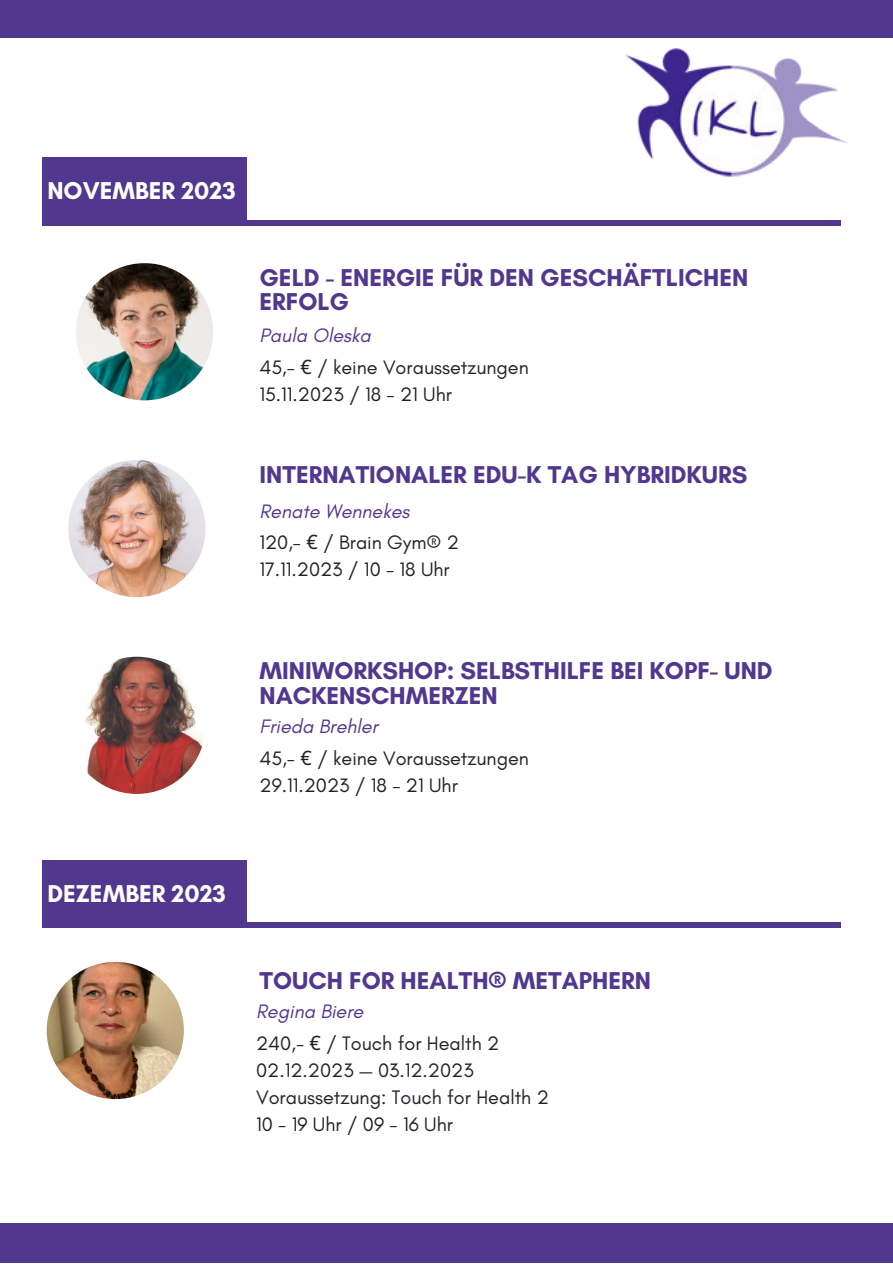
<style>
.page{position:relative;width:893px;height:1264px;background:#fff}
.page>*{position:absolute;margin:0;border:0;box-sizing:border-box;transform-origin:0 0}
.t1{font:700 24.75px/24.8px "Glacial Indifference";color:#51378e}
.t2{font:700 24.75px "Glacial Indifference";color:#fff}
.t3{font:19.8px/27px "Glacial Indifference";color:#212227}
.t4{font:italic 19.8px "Glacial Indifference";color:#51378e}
.s1{font-family:"Noto Sans"}
</style>
<div class="page">
<div style="left:0;top:1223px;width:892px;height:39px;background:#51378e"></div>
<div style="left:0;top:0;width:892px;height:38px;background:#51378e"></div>
<img style="left:625px;top:49px;width:222px;height:128px">
<div style="left:42px;top:220px;width:798px;height:5px;background:#51378e"></div>
<div style="left:42px;top:158px;width:204px;height:67px;background:#51378e"></div>
<img style="left:76px;top:263px;width:137px;height:137px;border-radius:50%">
<img style="left:68px;top:460px;width:137px;height:137px;border-radius:50%">
<img style="left:68px;top:656px;width:137px;height:138px;border-radius:50%">
<div style="left:42px;top:922px;width:798px;height:6px;background:#51378e"></div>
<div style="left:42px;top:860px;width:204px;height:67px;background:#51378e"></div>
<img style="left:47px;top:961px;width:137px;height:138px;border-radius:50%">
<p class="t2" style="left:47px;top:175px;width:190px">NOVEMBER 2023</p>
<p class="t1" style="left:259px;top:265px;width:490px">GELD - ENERGIE FÜR DEN GESCHÄFTLICHEN<br>ERFOLG</p>
<p class="t4" style="left:259px;top:324px;width:113px">Paula Oleska</p>
<p class="t3" style="left:259px;top:354px;width:271px">45,- <span class="s1">€</span> / keine Voraussetzungen<br>15.11.2023 / 18 - 21 Uhr</p>
<p class="t1" style="left:259px;top:461px;width:489px">INTERNATIONALER EDU-K TAG HYBRIDKURS</p>
<p class="t4" style="left:259px;top:500px;width:152px">Renate Wennekes</p>
<p class="t3" style="left:259px;top:529px;width:201px">120,- <span class="s1">€</span> / Brain Gym® 2<br>17.11.2023 / 10 - 18 Uhr</p>
<p class="t1" style="left:259px;top:658px;width:514px">MINIWORKSHOP: SELBSTHILFE BEI KOPF- UND<br>NACKENSCHMERZEN</p>
<p class="t4" style="left:259px;top:715px;width:120px">Frieda Brehler</p>
<p class="t3" style="left:259px;top:745px;width:271px">45,- <span class="s1">€</span> / keine Voraussetzungen<br>29.11.2023 / 18 - 21 Uhr</p>
<p class="t2" style="left:47px;top:877px;width:180px">DEZEMBER 2023</p>
<p class="t1" style="left:259px;top:968px;width:393px">TOUCH FOR HEALTH® METAPHERN</p>
<p class="t4" style="left:256px;top:1000px;width:109px">Regina Biere</p>
<p class="t3" style="left:256px;top:1030px;width:294px">240,- <span class="s1">€</span> / Touch for Health 2<br>02.12.2023 — 03.12.2023<br>Voraussetzung: Touch for Health 2<br>10 - 19 Uhr / 09 - 16 Uhr</p>
</div>
